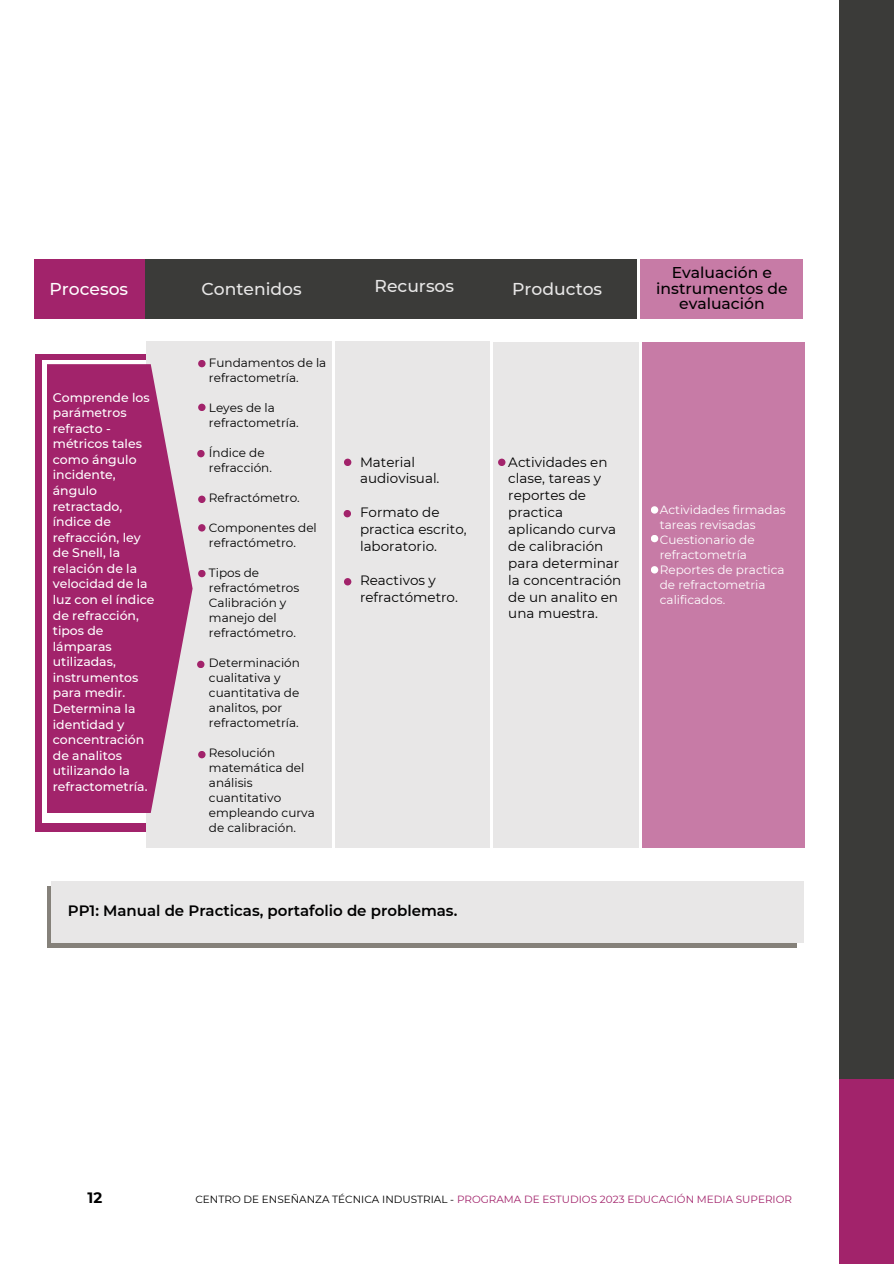
<style>
.page{position:relative;width:894px;height:1264px;background:#fff}
.page>*{position:absolute;margin:0;border:0;box-sizing:border-box;transform-origin:0 0}
.t1{font:500 17.1px "Montserrat";color:#e8e7e7}
.t2{font:500 17.1px "Montserrat";color:#fff}
.t3{font:500 15.6px/15.8px "Montserrat";color:#000;text-align:center}
.t4{font:600 15px "Montserrat";color:#000}
.t5{font:700 15px "Montserrat";color:#000}
.t6{font:13.5px/16.8px "Montserrat";color:#000}
.t7{font:500 12.45px/15.6px "Montserrat";color:#fff}
.t8{font:12px/15px "Montserrat";color:#000}
.t9{font:12px/15px "Montserrat";color:#fff}
.t10{font:10.5px "Montserrat";color:#a2236b}
.s1{color:#000}
</style>
<div class="page">
<div style="left:35px;top:259px;width:602px;height:59px;background:#3b3b39"></div>
<div style="left:35px;top:259px;width:110px;height:59px;background:#a2236b"></div>
<div style="left:640px;top:259px;width:162px;height:59px;background:#c77ba6"></div>
<div style="left:36px;top:354px;width:110px;height:477px;background:#a2236b"></div>
<div style="left:42px;top:360px;width:582px;height:462px;background:#fff"></div>
<div style="left:146px;top:341px;width:185px;height:506px;background:#e8e7e7"></div>
<div style="left:336px;top:341px;width:154px;height:506px;background:#e8e7e7"></div>
<div style="left:493px;top:342px;width:145px;height:505px;background:#e8e7e7"></div>
<svg style="left:47px;top:364px;width:145px;height:449px;background:#ab3e7c"></svg>
<div style="left:641px;top:342px;width:163px;height:505px;background:#c77ba6"></div>
<div style="left:650px;top:506px;width:8px;height:7px;background:#fff;border-radius:50%"></div>
<div style="left:344px;top:458px;width:7px;height:8px;background:#a2236b;border-radius:50%"></div>
<div style="left:198px;top:360px;width:7px;height:7px;background:#a2236b;border-radius:50%"></div>
<div style="left:498px;top:458px;width:7px;height:8px;background:#a2236b;border-radius:50%"></div>
<div style="left:197px;top:450px;width:7px;height:7px;background:#a2236b;border-radius:50%"></div>
<div style="left:198px;top:495px;width:7px;height:8px;background:#a2236b;border-radius:50%"></div>
<div style="left:343px;top:510px;width:8px;height:7px;background:#a2236b;border-radius:50%"></div>
<div style="left:344px;top:578px;width:7px;height:7px;background:#a2236b;border-radius:50%"></div>
<div style="left:838px;top:0;width:55px;height:1078px;background:#3b3b39"></div>
<div style="left:838px;top:1078px;width:55px;height:185px;background:#a2236b"></div>
<svg style="left:47px;top:886px;width:749px;height:61px;background:#98958f"></svg>
<div style="left:52px;top:881px;width:751px;height:61px;background:#e8e7e7"></div>
<div style="left:198px;top:403px;width:7px;height:8px;background:#a2236b;border-radius:50%"></div>
<div style="left:198px;top:570px;width:7px;height:7px;background:#a2236b;border-radius:50%"></div>
<div style="left:197px;top:660px;width:7px;height:8px;background:#a2236b;border-radius:50%"></div>
<div style="left:198px;top:751px;width:7px;height:7px;background:#a2236b;border-radius:50%"></div>
<div style="left:198px;top:524px;width:7px;height:7px;background:#a2236b;border-radius:50%"></div>
<div style="left:650px;top:535px;width:8px;height:7px;background:#fff;border-radius:50%"></div>
<div style="left:650px;top:566px;width:8px;height:7px;background:#fff;border-radius:50%"></div>
<h1 class="t2" style="left:49px;top:278px;width:80px">Procesos</h1>
<h1 class="t1" style="left:201px;top:278px;width:102px">Contenidos</h1>
<h1 class="t1" style="left:374px;top:276px;width:81px">Recursos</h1>
<h1 class="t1" style="left:512px;top:278px;width:91px">Productos</h1>
<h4 class="t7" style="left:53px;top:389px;width:103px">Comprende los parámetros refracto - métricos tales como ángulo incidente, ángulo retractado, índice de refracción, ley de Snell, la relación de la velocidad de la luz con el índice de refracción, tipos de lámparas utilizadas, instrumentos para medir.<br>Determina la identidad y concentración de analitos utilizando la refractometría.</h4>
<h4 class="t8" style="left:209px;top:355px;width:119px">Fundamentos de la refractometría.</h4>
<h4 class="t8" style="left:209px;top:400px;width:91px">Leyes de la refractometría.</h4>
<h4 class="t8" style="left:209px;top:445px;width:64px">Índice de refracción.</h4>
<h5 class="t8" style="left:209px;top:490px;width:92px">Refractómetro.</h5>
<h5 class="t8" style="left:209px;top:520px;width:109px">Componentes del refractómetro.</h5>
<h5 class="t8" style="left:209px;top:565px;width:92px">Tipos de refractómetros<br>Calibración y manejo del refractómetro.</h5>
<h5 class="t8" style="left:209px;top:655px;width:92px">Determinación cualitativa y cuantitativa de analitos, por refractometría.</h5>
<h5 class="t8" style="left:209px;top:745px;width:107px">Resolución matemática del análisis cuantitativo empleando curva de calibración.</h5>
<h2 class="t6" style="left:360px;top:453px;width:81px">Material audiovisual.</h2>
<p class="t6" style="left:360px;top:504px;width:108px">Formato de practica escrito, laboratorio.</p>
<p class="t6" style="left:360px;top:571px;width:99px">Reactivos y refractómetro.</p>
<h5 class="t4" style="left:68px;top:901px;width:391px">PP1: Manual de Practicas, portafolio de problemas.</h5>
<h5 class="t6" style="left:508px;top:453px;width:114px">Actividades en clase, tareas y reportes de practica aplicando curva de calibración para determinar la concentración de un analito en una muestra.</h5>
<h1 class="t3" style="left:656px;top:264px;width:133px">Evaluación e instrumentos de evaluación</h1>
<h5 class="t9" style="left:659px;top:502px;width:127px">Actividades firmadas tareas revisadas<br>Cuestionario de refractometría<br>Reportes de practica de refractometria calificados.</h5>
<h3 class="t5" style="left:87px;top:1187px;width:16px">12</h3>
<h5 class="t10" style="left:195px;top:1193px;width:598px"><span class="s1">CENTRO DE ENSEÑANZA TÉCNICA INDUSTRIAL -</span> PROGRAMA DE ESTUDIOS 2023 EDUCACIÓN MEDIA SUPERIOR</h5>
</div>
